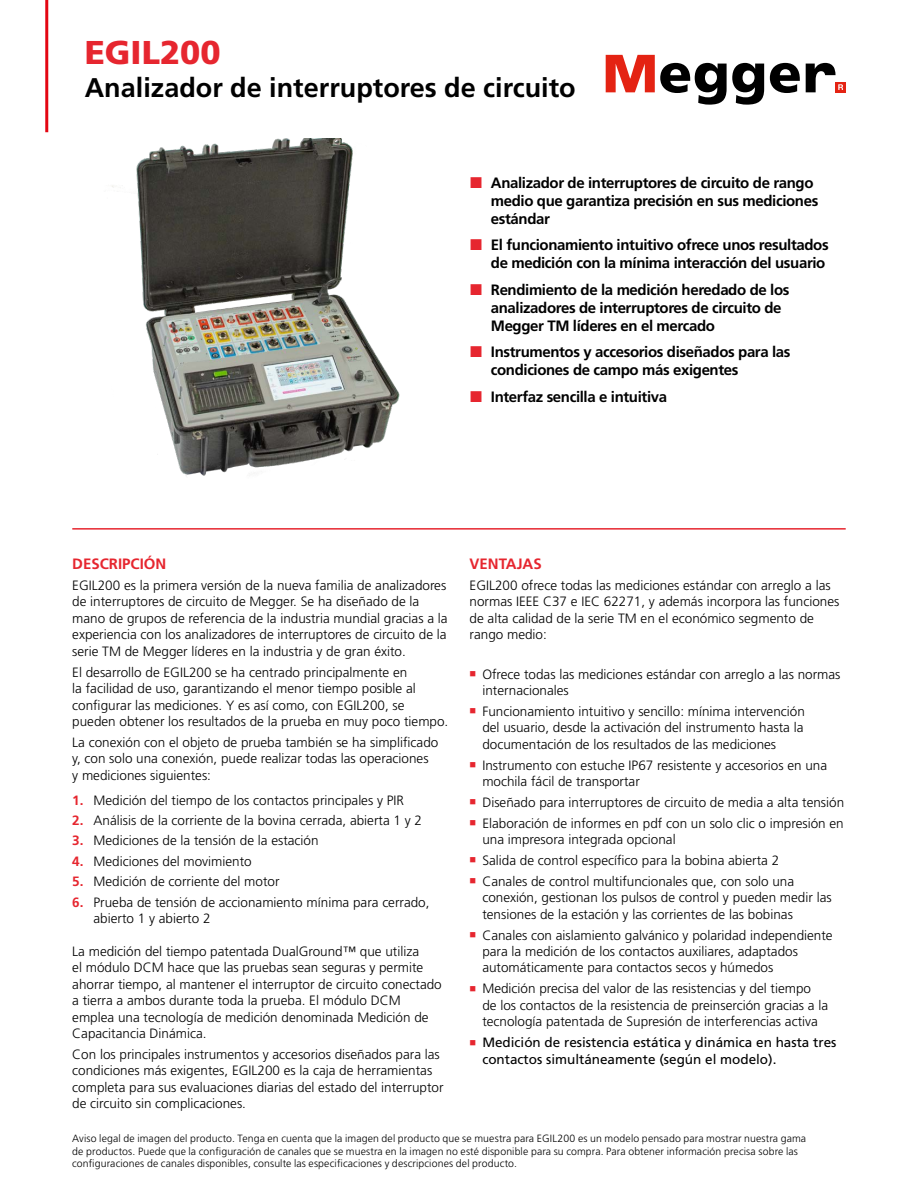
<style>
.page{position:relative;width:918px;height:1188px;background:#fff}
.page>*{position:absolute;margin:0;border:0;box-sizing:border-box;transform-origin:0 0}
.t1{font:900 33px "Frutiger LT Std";color:#e6262f}
.t2{font:700 27px "Frutiger LT Std";color:#000}
.t3{font:700 15px/18px "Frutiger LT Std";letter-spacing:-.025em;color:#000}
.t4{font:700 15px "Frutiger LT Std";color:#e6262f}
.t5{font:300 13.5px/16.5px "Frutiger LT Std";color:#000}
.t6{font:13.5px/16.5px "Frutiger LT Std";color:#000}
.t7{font:300 10.5px/12.6px "Frutiger LT Std";letter-spacing:.01em;color:#000}
.s1{font-weight:700;color:#e6262f}
</style>
<div class="page">
<hr style="left:45px;top:0;width:3px;height:132px;background:#e30613">
<div style="left:836px;top:82px;width:10px;height:10px;background:#e42313"></div>
<svg style="left:606px;top:55px;width:158px;height:50px"></svg>
<svg style="left:770px;top:63px;width:30px;height:30px"></svg>
<svg style="left:806px;top:63px;width:37px;height:29px"></svg>
<hr style="left:72px;top:528px;width:774px;height:2px;background:#e6262f">
<img style="left:112px;top:139px;width:288px;height:337px">
<h1 class="t1" style="left:85px;top:33px;width:137px">EGIL200</h1>
<h2 class="t2" style="left:85px;top:71px;width:492px">Analizador de interruptores de circuito</h2>
<p class="t3" style="left:491px;top:174px;width:329px">Analizador de interruptores de circuito de rango medio que garantiza precisión en sus mediciones estándar</p>
<p class="t3" style="left:491px;top:236px;width:339px">El funcionamiento intuitivo ofrece unos resultados de medición con la mínima interacción del usuario</p>
<p class="t3" style="left:491px;top:281px;width:300px">Rendimiento de la medición heredado de los analizadores de interruptores de circuito de<br>Megger TM líderes en el mercado</p>
<p class="t3" style="left:491px;top:343px;width:301px">Instrumentos y accesorios diseñados para las condiciones de campo más exigentes</p>
<p class="t3" style="left:491px;top:388px;width:178px">Interfaz sencilla e intuitiva</p>
<p class="t4" style="left:72px;top:555px;width:96px">DESCRIPCIÓN</p>
<p class="t5" style="left:72px;top:577px;width:377px">EGIL200 es la primera versión de la nueva familia de analizadores de interruptores de circuito de Megger. Se ha diseñado de la mano de grupos de referencia de la industria mundial gracias a la experiencia con los analizadores de interruptores de circuito de la serie TM de Megger líderes en la industria y de gran éxito.</p>
<p class="t5" style="left:72px;top:664px;width:378px">El desarrollo de EGIL200 se ha centrado principalmente en<br>la facilidad de uso, garantizando el menor tiempo posible al configurar las mediciones. Y es así como, con EGIL200, se pueden obtener los resultados de la prueba en muy poco tiempo.</p>
<p class="t5" style="left:72px;top:734px;width:368px">La conexión con el objeto de prueba también se ha simplificado y, con solo una conexión, puede realizar todas las operaciones<br>y mediciones siguientes:</p>
<p class="t5" style="left:72px;top:792px;width:333px"><span class="s1">1.</span> Medición del tiempo de los contactos principales y PIR</p>
<p class="t5" style="left:72px;top:812px;width:351px"><span class="s1">2.</span> Análisis de la corriente de la bovina cerrada, abierta 1 y 2</p>
<p class="t5" style="left:72px;top:833px;width:248px"><span class="s1">3.</span> Mediciones de la tensión de la estación</p>
<p class="t5" style="left:72px;top:853px;width:181px"><span class="s1">4.</span> Mediciones del movimiento</p>
<p class="t5" style="left:72px;top:874px;width:209px"><span class="s1">5.</span> Medición de corriente del motor</p>
<p class="t5" style="left:94px;top:894px;width:338px;text-indent:-21px"><span class="s1">6.</span> Prueba de tensión de accionamiento mínima para cerrado, abierto 1 y abierto 2</p>
<p class="t5" style="left:72px;top:943px;width:371px">La medición del tiempo patentada DualGround™ que utiliza<br>el módulo DCM hace que las pruebas sean seguras y permite ahorrar tiempo, al mantener el interruptor de circuito conectado a tierra a ambos durante toda la prueba. El módulo DCM emplea una tecnología de medición denominada Medición de Capacitancia Dinámica.</p>
<p class="t5" style="left:72px;top:1046px;width:373px">Con los principales instrumentos y accesorios diseñados para las condiciones más exigentes, EGIL200 es la caja de herramientas completa para sus evaluaciones diarias del estado del interruptor de circuito sin complicaciones.</p>
<p class="t4" style="left:470px;top:555px;width:74px">VENTAJAS</p>
<p class="t5" style="left:470px;top:577px;width:371px">EGIL200 ofrece todas las mediciones estándar con arreglo a las normas IEEE C37 e IEC 62271, y además incorpora las funciones de alta calidad de la serie TM en el económico segmento de rango medio:</p>
<p class="t5" style="left:482px;top:666px;width:360px">Ofrece todas las mediciones estándar con arreglo a las normas internacionales</p>
<p class="t5" style="left:482px;top:703px;width:324px;text-align:justify">Funcionamiento intuitivo y sencillo: mínima intervención del usuario, desde la activación del instrumento hasta la documentación de los resultados de las mediciones</p>
<p class="t5" style="left:482px;top:757px;width:346px">Instrumento con estuche IP67 resistente y accesorios en una mochila fácil de transportar</p>
<p class="t5" style="left:482px;top:792px;width:363px;line-height:20.7px">Diseñado para interruptores de circuito de media a alta tensión<br>Elaboración de informes en pdf con un solo clic o impresión en</p>
<p class="t5" style="left:482px;top:829px;width:313px;line-height:20.7px">una impresora integrada opcional<br>Salida de control específico para la bobina abierta 2<br>Canales de control multifuncionales que, con solo una</p>
<p class="t5" style="left:482px;top:890px;width:351px">conexión, gestionan los pulsos de control y pueden medir las tensiones de la estación y las corrientes de las bobinas</p>
<p class="t5" style="left:482px;top:927px;width:352px">Canales con aislamiento galvánico y polaridad independiente para la medición de los contactos auxiliares, adaptados automáticamente para contactos secos y húmedos</p>
<p class="t5" style="left:482px;top:981px;width:347px">Medición precisa del valor de las resistencias y del tiempo de los contactos de la resistencia de preinserción gracias a la tecnología patentada de Supresión de interferencias activa</p>
<p class="t6" style="left:482px;top:1034px;width:356px">Medición de resistencia estática y dinámica en hasta tres contactos simultáneamente (según el modelo).</p>
<p class="t7" style="left:72px;top:1132px;width:735px">Aviso legal de imagen del producto. Tenga en cuenta que la imagen del producto que se muestra para EGIL200 es un modelo pensado para mostrar nuestra gama de productos. Puede que la configuración de canales que se muestra en la imagen no esté disponible para su compra. Para obtener información precisa sobre las configuraciones de canales disponibles, consulte las especificaciones y descripciones del producto.</p>
</div>
